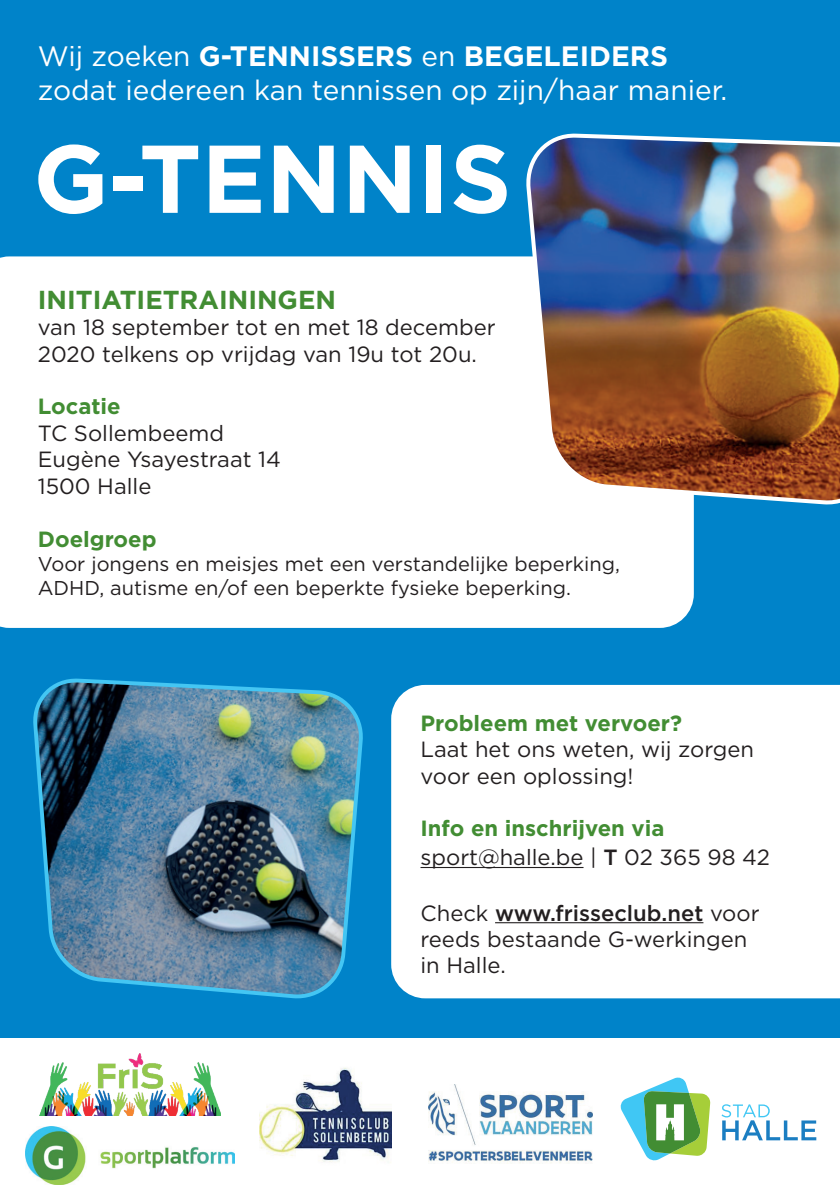
<style>
.page{position:relative;width:840px;height:1191px;background:#fff}
.page>*{position:absolute;margin:0;border:0;box-sizing:border-box;transform-origin:0 0}
.t1{font:700 96px "Gotham";color:#fff}
.t2{font:28px/33.6px "Gotham";color:#fff}
.t3{font:700 26px "Gotham";color:#428d33}
.t4{font:22px/26.4px "Gotham";color:#231f20}
.t5{font:700 22px "Gotham";color:#428d33}
.t6{font:20px/24px "Gotham";color:#231f20}
.s1{font-weight:700}
.s2{font-weight:700;color:#428d33}
.s3{font-weight:500}
</style>
<div class="page">
<div style="left:0;top:0;width:839px;height:1037px;background:#0083c9"></div>
<svg style="left:721px;top:1104px;width:94px;height:36px"></svg>
<svg style="left:620px;top:1077px;width:90px;height:83px"></svg>
<img style="left:428px;top:1084px;width:163px;height:79px">
<img style="left:40px;top:1054px;width:180px;height:61px">
<div style="left:391px;top:685px;width:448px;height:313px;background:#fff"></div>
<div style="left:0;top:256px;width:693px;height:372px;background:#fff"></div>
<hr style="left:420px;top:867px;width:163px;height:1px;background:#231f20">
<hr style="left:495px;top:922px;width:208px;height:1px;background:#231f20">
<img style="left:525px;top:133px;width:314px;height:375px">
<img style="left:33px;top:678px;width:329px;height:321px">
<img style="left:260px;top:1067px;width:131px;height:95px">
<img style="left:26px;top:1126px;width:208px;height:58px">
<p class="t2" style="left:38px;top:39px;width:690px">Wij zoeken <span class="s1">G-TENNISSERS</span> en <span class="s1">BEGELEIDERS </span>zodat iedereen kan tennissen op zijn/haar manier.</p>
<h1 class="t1" style="left:33px;top:123px;width:479px">G-TENNIS</h1>
<p class="t3" style="left:38px;top:284px;width:299px">INITIATIETRAININGEN</p>
<p class="t4" style="left:38px;top:314px;width:459px">van 18 september tot en met 18 december<br>2020 telkens op vrijdag van 19u tot 20u.</p>
<p class="t5" style="left:38px;top:394px;width:84px">Locatie</p>
<p class="t4" style="left:38px;top:419px;width:244px">TC Sollembeemd<br>Eugène Ysayestraat 14<br>1500 Halle</p>
<p class="t5" style="left:38px;top:526px;width:120px">Doelgroep</p>
<p class="t6" style="left:38px;top:551px;width:583px">Voor jongens en meisjes met een verstandelijke beperking,<br>ADHD, autisme en/of een beperkte fysieke beperking.</p>
<p class="t5" style="left:420px;top:710px;width:263px">Probleem met vervoer?</p>
<p class="t4" style="left:420px;top:736px;width:335px">Laat het ons weten, wij zorgen voor een oplossing!</p>
<p class="t4" style="left:420px;top:814px;width:351px;line-height:28.8px"><span class="s2">Info en inschrijven via </span>sport@halle.be | <span class="s3">T</span> 02 365 98 42</p>
<p class="t4" style="left:420px;top:899px;width:340px">Check <span class="s3">www.frisseclub.net</span> voor reeds bestaande G-werkingen in Halle.</p>
</div>
